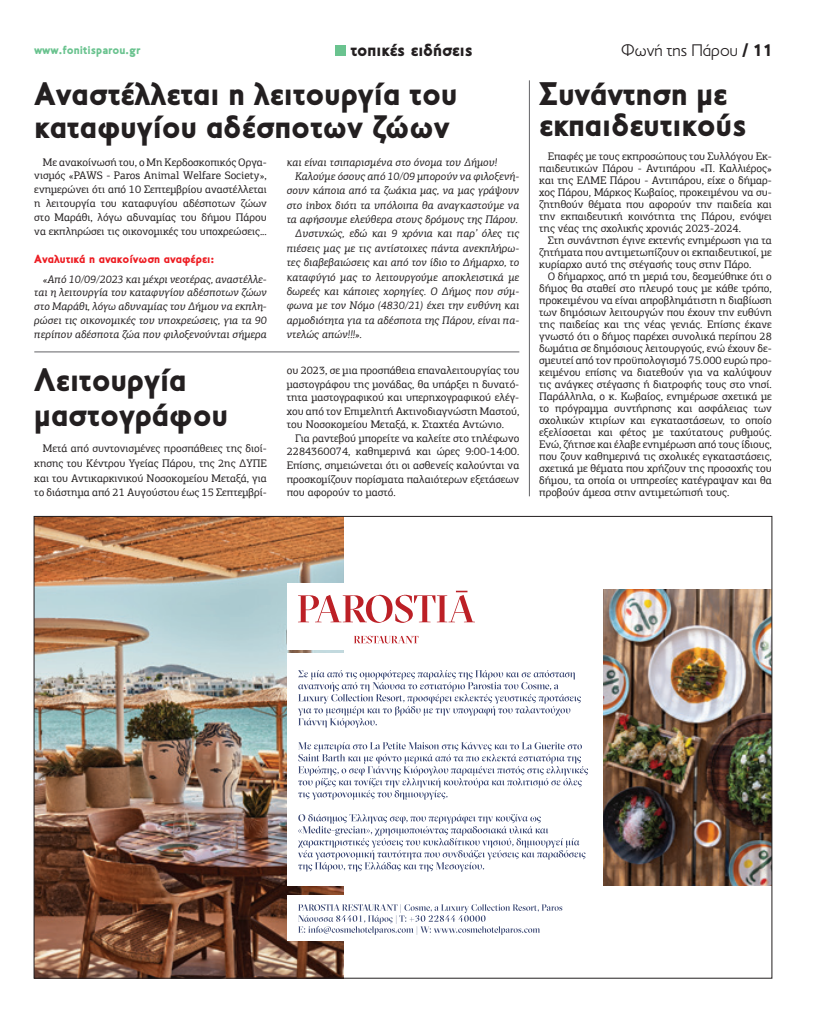
<style>
.page{position:relative;width:823px;height:1021px;background:#fff}
.page>*{position:absolute;margin:0;border:0;box-sizing:border-box;transform-origin:0 0}
.t1{font:900 33px/35.7px "PF Transport";color:#231f20}
.t2{font:900 17.9px "PF Transport";color:#231f20}
.t3{font:300 17px "PF Transport";color:#231f20}
.t4{font:900 12px "PF Transport";color:#ed1d23}
.t5{font:900 12px "PF Transport";color:#6ac38f}
.t6{font:11px/12px "PF Agora Slab Pro";color:#231f20;text-align:justify}
.t7{font:italic 11px/13.8px "PF Agora Slab Pro";color:#231f20;text-align:justify}
.s1{font-weight:900}
</style>
<div class="page">
<img style="left:36px;top:518px;width:307px;height:458px">
<div style="left:287px;top:653px;width:222px;height:232px;background:#fff"></div>
<div style="left:287px;top:895px;width:222px;height:46px;background:#fff"></div>
<div style="left:287px;top:583px;width:222px;height:66px;background:#fff"></div>
<svg style="left:298px;top:814px;width:287px;height:57px"></svg>
<svg style="left:298px;top:742px;width:289px;height:57px"></svg>
<svg style="left:298px;top:670px;width:282px;height:57px"></svg>
<img style="left:603px;top:590px;width:166px;height:295px">
<svg style="left:298px;top:904px;width:264px;height:30px"></svg>
<svg style="left:298px;top:590px;width:176px;height:33px"></svg>
<svg style="left:354px;top:635px;width:64px;height:8px"></svg>
<hr style="left:529px;top:80px;width:1px;height:416px;background:#636366">
<hr style="left:34px;top:352px;width:485px;height:1px;background:#636366">
<div style="left:335px;top:46px;width:10px;height:10px;background:#6ac38f"></div>
<p class="t5" style="left:34px;top:43px;width:108px">www.fonitisparou.gr</p>
<h3 class="t3" style="left:621px;top:41px;width:152px">Φωνή της Πάρου <span class="s1">/ 11</span></h3>
<h2 class="t2" style="left:350px;top:40px;width:124px">τοπικές ειδήσεις</h2>
<h1 class="t1" style="left:34px;top:78px;width:424px;line-height:33px">Αναστέλλεται η λειτουργία του καταφυγίου αδέσποτων ζώων</h1>
<h1 class="t1" style="left:539px;top:79px;width:209px;line-height:31px">Συνάντηση με εκπαιδευτικούς</h1>
<p class="t6" style="left:539px;top:150px;width:234px;text-indent:9px">Επαφές με τους εκπροσώπους του Συλλόγου Εκ&shy;παιδευτικών Πάρου - Αντιπάρου «Π. Καλλιέρος» και της ΕΛΜΕ Πάρου - Αντιπάρου, είχε ο δήμαρ&shy;χος Πάρου, Μάρκος Κωβαίος, προκειμένου να συ&shy;ζητηθούν θέματα που αφορούν την παιδεία και την εκπαιδευτική κοινότητα της Πάρου, ενόψει της νέας της σχολικής χρονιάς 2023-2024.</p>
<p class="t6" style="left:539px;top:234px;width:234px;text-indent:9px">Στη συνάντηση έγινε εκτενής ενημέρωση για τα ζητήματα που αντιμετωπίζουν οι εκπαιδευτικοί, με κυρίαρχο αυτό της στέγασής τους στην Πάρο.</p>
<p class="t6" style="left:539px;top:270px;width:234px;text-indent:9px">Ο δήμαρχος, από τη μεριά του, δεσμεύθηκε ότι ο δήμος θα σταθεί στο πλευρό τους με κάθε τρόπο, προκειμένου να είναι απροβλημάτιστη η διαβίωση των δημόσιων λειτουργών που έχουν την ευθύνη της παιδείας και της νέας γενιάς. Επίσης έκανε γνωστό ότι ο δήμος παρέχει συνολικά περίπου 28 δωμάτια σε δημόσιους λειτουργούς, ενώ έχουν δε&shy;σμευτεί από τον προϋπολογισμό 75.000 ευρώ προ&shy;κειμένου επίσης να διατεθούν για να καλύψουν τις ανάγκες στέγασης ή διατροφής τους στο νησί.<br>Παράλληλα, ο κ. Κωβαίος, ενημέρωσε σχετικά με το πρόγραμμα συντήρησης και ασφάλειας των σχολικών κτιρίων και εγκαταστάσεων, το οποίο εξελίσσεται και φέτος με ταχύτατους ρυθμούς.<br>Ενώ, ζήτησε και έλαβε ενημέρωση από τους ίδιους, που ζουν καθημερινά τις σχολικές εγκαταστάσεις, σχετικά με θέματα που χρήζουν της προσοχής του δήμου, τα οποία οι υπηρεσίες κατέγραψαν και θα προβούν άμεσα στην αντιμετώπισή τους.</p>
<p class="t7" style="left:286px;top:155px;width:212px">και είναι τσιπαρισμένα στο όνομα του Δήμου!</p>
<p class="t7" style="left:295px;top:169px;width:225px">Καλούμε όσους από 10/09 μπορούν να φιλοξενή-</p>
<p class="t7" style="left:286px;top:184px;width:234px">σουν κάποια από τα ζωάκια μας, να μας γράψουν</p>
<p class="t7" style="left:286px;top:198px;width:234px">στο inbox διότι τα υπόλοιπα θα αναγκαστούμε να</p>
<p class="t7" style="left:286px;top:212px;width:233px">τα αφήσουμε ελεύθερα στους δρόμους της Πάρου.</p>
<p class="t7" style="left:295px;top:227px;width:225px">Δυστυχώς, εδώ και 9 χρόνια και παρ’ όλες τις</p>
<p class="t7" style="left:286px;top:241px;width:234px">πιέσεις μας με τις αντίστοιχες πάντα ανεκπλήρω-</p>
<p class="t7" style="left:286px;top:255px;width:234px">τες διαβεβαιώσεις και από τον ίδιο το Δήμαρχο, το</p>
<p class="t7" style="left:286px;top:270px;width:234px">καταφύγιό μας το λειτουργούμε αποκλειστικά με</p>
<p class="t7" style="left:286px;top:284px;width:234px">δωρεές και κάποιες χορηγίες. Ο Δήμος που σύμ-</p>
<p class="t7" style="left:286px;top:298px;width:234px">φωνα με τον Νόμο (4830/21) έχει την ευθύνη και</p>
<p class="t7" style="left:286px;top:313px;width:234px">αρμοδιότητα για τα αδέσποτα της Πάρου, είναι πα-</p>
<p class="t7" style="left:286px;top:327px;width:77px">ντελώς απών!!!».</p>
<p class="t6" style="left:34px;top:155px;width:234px;line-height:13.8px;text-indent:9px">Με ανακοίνωσή του, ο Μη Κερδοσκοπικός Οργα&shy;νισμός «PAWS - Paros Animal Welfare Society», ενημερώνει ότι από 10 Σεπτεμβρίου αναστέλλεται η λειτουργία του καταφυγίου αδέσποτων ζώων στο Μαράθι, λόγω αδυναμίας του δήμου Πάρου να εκπληρώσει τις οικονομικές του υποχρεώσεις...</p>
<p class="t4" style="left:34px;top:252px;width:181px">Αναλυτικά η ανακοίνωση αναφέρει:</p>
<p class="t7" style="left:34px;top:272px;width:234px;text-indent:9px">«Από 10/09/2023 και μέχρι νεοτέρας, αναστέλλε&shy;ται η λειτουργία του καταφυγίου αδέσποτων ζώων στο Μαράθι, λόγω αδυναμίας του Δήμου να εκπλη&shy;ρώσει τις οικονομικές του υποχρεώσεις, για τα 90 περίπου αδέσποτα ζώα που φιλοξενούνται σήμερα</p>
<p class="t6" style="left:286px;top:363px;width:234px;line-height:13.5px">ου 2023, σε μια προσπάθεια επαναλειτουργίας του μαστογράφου της μονάδας, θα υπάρξει η δυνατό&shy;τητα μαστογραφικού και υπερηχογραφικού ελέγ&shy;χου από τον Επιμελητή Ακτινοδιαγνώστη Μαστού, του Νοσοκομείου Μεταξά, κ. Σταχτέα Αντώνιο.</p>
<p class="t6" style="left:286px;top:431px;width:234px;line-height:13.5px;text-indent:9px">Για ραντεβού μπορείτε να καλείτε στο τηλέφωνο 2284360074, καθημερινά και ώρες 9:00-14:00.<br>Επίσης, σημειώνεται ότι οι ασθενείς καλούνται να προσκομίζουν πορίσματα παλαιότερων εξετάσεων που αφορούν το μαστό.</p>
<h1 class="t1" style="left:34px;top:362px;width:195px">Λειτουργία μαστογράφου</h1>
<p class="t6" style="left:34px;top:441px;width:234px;line-height:14.7px;text-indent:9px">Μετά από συντονισμένες προσπάθειες της διοί&shy;κησης του Κέντρου Υγείας Πάρου, της 2ης ΔΥΠΕ και του Αντικαρκινικού Νοσοκομείου Μεταξά, για το διάστημα από 21 Αυγούστου έως 15 Σεπτεμβρί-</p>
</div>
